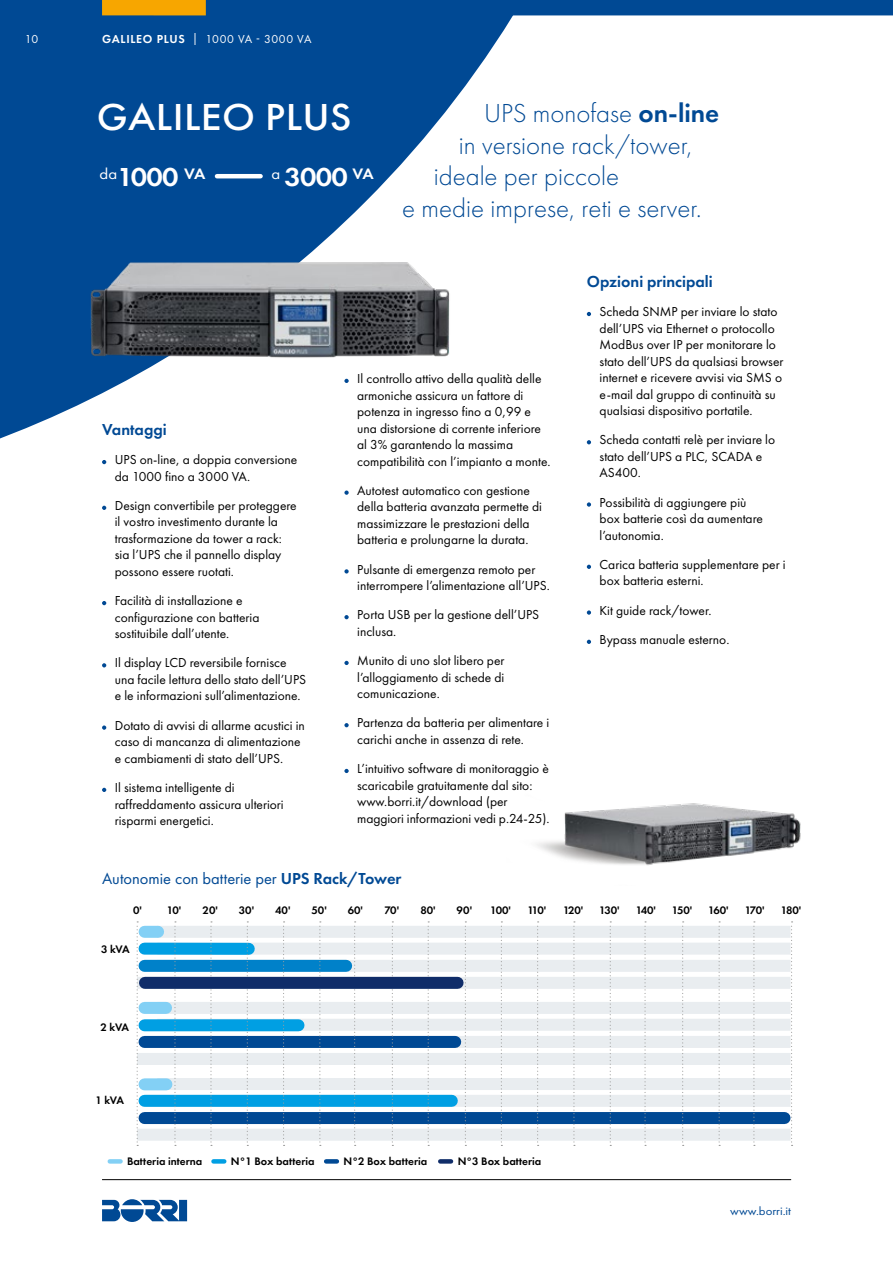
<style>
.page{position:relative;width:893px;height:1263px;background:#fff}
.page>*{position:absolute;margin:0;border:0;box-sizing:border-box;transform-origin:0 0}
.t1{font:500 39px "Futura PT";letter-spacing:.01em;color:#fff;scale:1.07 1}
.t2{font:300 27px "Futura PT";color:#004994}
.t3{font:600 27px "Futura PT";letter-spacing:-.025em;color:#fff;scale:1.07 1}
.t4{font:16.5px "Futura PT";color:#004994}
.t5{font:600 16.5px "Futura PT";color:#004994}
.t6{font:13.5px/16.5px "Futura PT";color:#000}
.t7{font:12px "Futura PT";letter-spacing:.05em;color:#fff}
.t8{font:12px "Futura PT";color:#004994;scale:1.07 1}
.t9{font:600 11.25px "Futura PT";color:#000}
.s1{font-weight:600}
</style>
<div class="page">
<svg style="left:0;top:0;width:530px;height:439px;fill:#004994"></svg>
<svg style="left:102px;top:460px;width:4px;height:4px"></svg>
<svg style="left:102px;top:506px;width:4px;height:4px"></svg>
<svg style="left:102px;top:601px;width:4px;height:4px"></svg>
<svg style="left:102px;top:663px;width:4px;height:4px"></svg>
<svg style="left:102px;top:725px;width:4px;height:5px"></svg>
<svg style="left:102px;top:788px;width:4px;height:4px"></svg>
<hr style="left:217px;top:174px;width:44px;height:4px;background:#fff">
<svg style="left:344px;top:379px;width:5px;height:4px"></svg>
<svg style="left:344px;top:490px;width:5px;height:5px"></svg>
<svg style="left:344px;top:569px;width:5px;height:4px"></svg>
<svg style="left:344px;top:615px;width:5px;height:4px"></svg>
<svg style="left:344px;top:661px;width:5px;height:4px"></svg>
<svg style="left:344px;top:723px;width:5px;height:4px"></svg>
<svg style="left:344px;top:769px;width:5px;height:4px"></svg>
<svg style="left:587px;top:312px;width:4px;height:4px"></svg>
<svg style="left:587px;top:440px;width:4px;height:4px"></svg>
<svg style="left:587px;top:502px;width:4px;height:5px"></svg>
<svg style="left:587px;top:565px;width:4px;height:4px"></svg>
<svg style="left:587px;top:610px;width:4px;height:5px"></svg>
<svg style="left:587px;top:640px;width:4px;height:4px"></svg>
<img style="left:79px;top:250px;width:382px;height:119px">
<img style="left:536px;top:803px;width:265px;height:63px">
<div style="left:110px;top:1159px;width:11px;height:5px;background:#83d0f5"></div>
<div style="left:213px;top:1159px;width:11px;height:5px;background:#009fe3"></div>
<div style="left:326px;top:1159px;width:11px;height:5px;background:#004994"></div>
<div style="left:152px;top:1095px;width:632px;height:12px;background:#e9edf0"></div>
<div style="left:163px;top:1078px;width:621px;height:12px;background:#e9edf0"></div>
<div style="left:145px;top:1112px;width:639px;height:12px;background:#004994"></div>
<div style="left:145px;top:1095px;width:307px;height:12px;background:#009fe3"></div>
<div style="left:145px;top:1078px;width:21px;height:12px;background:#83d0f5"></div>
<div style="left:163px;top:1019px;width:621px;height:12px;background:#e9edf0"></div>
<div style="left:163px;top:1002px;width:621px;height:12px;background:#e9edf0"></div>
<div style="left:163px;top:1036px;width:621px;height:12px;background:#e9edf0"></div>
<div style="left:145px;top:1036px;width:310px;height:12px;background:#004994"></div>
<div style="left:145px;top:1019px;width:153px;height:12px;background:#009fe3"></div>
<div style="left:145px;top:1002px;width:21px;height:12px;background:#83d0f5"></div>
<div style="left:163px;top:943px;width:621px;height:12px;background:#e9edf0"></div>
<div style="left:163px;top:926px;width:621px;height:12px;background:#e9edf0"></div>
<div style="left:163px;top:960px;width:621px;height:12px;background:#e9edf0"></div>
<div style="left:145px;top:960px;width:201px;height:12px;background:#0081c9"></div>
<div style="left:145px;top:943px;width:104px;height:12px;background:#009fe3"></div>
<div style="left:145px;top:926px;width:13px;height:12px;background:#83d0f5"></div>
<div style="left:143px;top:1053px;width:641px;height:12px;background:#e9edf0"></div>
<div style="left:143px;top:977px;width:641px;height:12px;background:#e9edf0"></div>
<div style="left:143px;top:1129px;width:641px;height:12px;background:#e9edf0"></div>
<svg style="left:174px;top:921px;width:2px;height:225px"></svg>
<svg style="left:137px;top:921px;width:1px;height:225px"></svg>
<svg style="left:210px;top:921px;width:2px;height:225px"></svg>
<svg style="left:247px;top:921px;width:1px;height:225px"></svg>
<svg style="left:283px;top:921px;width:2px;height:225px"></svg>
<svg style="left:319px;top:921px;width:2px;height:225px"></svg>
<svg style="left:354px;top:921px;width:2px;height:225px"></svg>
<svg style="left:392px;top:921px;width:1px;height:225px"></svg>
<svg style="left:465px;top:921px;width:1px;height:225px"></svg>
<svg style="left:428px;top:921px;width:1px;height:225px"></svg>
<svg style="left:501px;top:921px;width:1px;height:225px"></svg>
<svg style="left:537px;top:921px;width:2px;height:225px"></svg>
<svg style="left:573px;top:921px;width:2px;height:225px"></svg>
<svg style="left:610px;top:921px;width:1px;height:225px"></svg>
<svg style="left:644px;top:921px;width:2px;height:225px"></svg>
<svg style="left:682px;top:921px;width:2px;height:225px"></svg>
<svg style="left:719px;top:921px;width:1px;height:225px"></svg>
<svg style="left:753px;top:921px;width:2px;height:225px"></svg>
<svg style="left:791px;top:921px;width:2px;height:225px"></svg>
<div style="left:440px;top:1159px;width:11px;height:5px;background:#102d69"></div>
<div style="left:145px;top:977px;width:313px;height:12px;background:#102d69"></div>
<svg style="left:102px;top:1199px;width:85px;height:23px"></svg>
<svg style="left:102px;top:0;width:791px;height:15px;background:#205580"></svg>
<hr style="left:102px;top:1179px;width:689px;height:1px;background:#000">
<p class="t7" style="left:25px;top:32px;width:15px">10</p>
<p class="t7" style="left:102px;top:32px;width:211px"><span class="s1">GALILEO PLUS</span> | 1000 VA - 3000 VA</p>
<h1 class="t1" style="left:97px;top:94px;width:240px">GALILEO PLUS</h1>
<h2 class="t3" style="left:100px;top:160px;width:100px"><sup>da</sup>1000 <sup>VA</sup></h2>
<h2 class="t3" style="left:272px;top:160px;width:97px"><sup>a</sup> 3000 <sup>VA</sup></h2>
<h2 class="t2" style="left:484px;top:98px;width:237px">UPS monofase <span class="s1">on-line</span></h2>
<h2 class="t2" style="left:459px;top:130px;width:235px">in versione rack/tower,</h2>
<h2 class="t2" style="left:434px;top:161px;width:187px">ideale per piccole</h2>
<h2 class="t2" style="left:402px;top:193px;width:301px">e medie imprese, reti e server.</h2>
<p class="t5" style="left:102px;top:419px;width:66px">Vantaggi</p>
<p class="t6" style="left:115px;top:451px;width:184px">UPS on-line, a doppia conversione da 1000 fino a 3000 VA.</p>
<p class="t6" style="left:115px;top:497px;width:183px">Design convertibile per proteggere il vostro investimento durante la trasformazione da tower a rack: sia l’UPS che il pannello display possono essere ruotati.</p>
<p class="t6" style="left:115px;top:592px;width:146px">Facilità di installazione e configurazione con batteria sostituibile dall’utente.</p>
<p class="t6" style="left:115px;top:655px;width:193px">Il display LCD reversibile fornisce una facile lettura dello stato dell’UPS e le informazioni sull’alimentazione.</p>
<p class="t6" style="left:115px;top:717px;width:192px">Dotato di avvisi di allarme acustici in caso di mancanza di alimentazione e cambiamenti di stato dell’UPS.</p>
<p class="t6" style="left:115px;top:779px;width:170px">Il sistema intelligente di raffreddamento assicura ulteriori risparmi energetici.</p>
<p class="t6" style="left:357px;top:370px;width:195px">Il controllo attivo della qualità delle armoniche assicura un fattore di potenza in ingresso fino a 0,99 e una distorsione di corrente inferiore al 3% garantendo la massima compatibilità con l’impianto a monte.</p>
<p class="t6" style="left:357px;top:482px;width:186px">Autotest automatico con gestione della batteria avanzata permette di massimizzare le prestazioni della batteria e prolungarne la durata.</p>
<p class="t6" style="left:357px;top:561px;width:194px">Pulsante di emergenza remoto per interrompere l’alimentazione all’UPS.</p>
<p class="t6" style="left:357px;top:606px;width:184px">Porta USB per la gestione dell’UPS inclusa.</p>
<p class="t6" style="left:357px;top:652px;width:149px;text-align:justify">Munito di uno slot libero per l’alloggiamento di schede di comunicazione.</p>
<p class="t6" style="left:357px;top:714px;width:194px">Partenza da batteria per alimentare i carichi anche in assenza di rete.</p>
<p class="t6" style="left:357px;top:760px;width:194px">L’intuitivo software di monitoraggio è scaricabile gratuitamente dal sito: www.borri.it/download (per maggiori informazioni vedi p.24-25).</p>
<p class="t4" style="left:102px;top:869px;width:301px">Autonomie con batterie per <span class="s1">UPS Rack/Tower</span></p>
<p class="t5" style="left:587px;top:271px;width:127px">Opzioni principali</p>
<p class="t6" style="left:600px;top:303px;width:185px">Scheda SNMP per inviare lo stato dell’UPS via Ethernet o protocollo ModBus over IP per monitorare lo stato dell’UPS da qualsiasi browser internet e ricevere avvisi via SMS o e-mail dal gruppo di continuità su qualsiasi dispositivo portatile.</p>
<p class="t6" style="left:600px;top:432px;width:177px">Scheda contatti relè per inviare lo stato dell’UPS a PLC, SCADA e<br>AS400.</p>
<p class="t6" style="left:600px;top:494px;width:165px">Possibilità di aggiungere più box batterie così da aumentare l’autonomia.</p>
<p class="t6" style="left:600px;top:556px;width:188px">Carica batteria supplementare per i box batteria esterni.</p>
<p class="t6" style="left:600px;top:595px;width:131px;line-height:29.2px">Kit guide rack/tower.<br>Bypass manuale esterno.</p>
<p class="t9" style="left:133px;top:903px;width:10px">0'</p>
<p class="t9" style="left:167px;top:903px;width:16px">10'</p>
<p class="t9" style="left:203px;top:903px;width:17px">20'</p>
<p class="t9" style="left:239px;top:903px;width:17px">30'</p>
<p class="t9" style="left:275px;top:903px;width:17px">40'</p>
<p class="t9" style="left:311px;top:903px;width:17px">50'</p>
<p class="t9" style="left:348px;top:903px;width:17px">60'</p>
<p class="t9" style="left:384px;top:903px;width:16px">70'</p>
<p class="t9" style="left:420px;top:903px;width:17px">80'</p>
<p class="t9" style="left:457px;top:903px;width:17px">90'</p>
<p class="t9" style="left:490px;top:903px;width:22px">100'</p>
<p class="t9" style="left:527px;top:903px;width:20px">110'</p>
<p class="t9" style="left:563px;top:903px;width:22px">120'</p>
<p class="t9" style="left:599px;top:903px;width:22px">130'</p>
<p class="t9" style="left:636px;top:903px;width:22px">140'</p>
<p class="t9" style="left:672px;top:903px;width:22px">150'</p>
<p class="t9" style="left:708px;top:903px;width:22px">160'</p>
<p class="t9" style="left:745px;top:903px;width:21px">170'</p>
<p class="t9" style="left:781px;top:903px;width:22px">180'</p>
<p class="t9" style="left:101px;top:942px;width:30px">3 kVA</p>
<p class="t9" style="left:101px;top:1020px;width:30px">2 kVA</p>
<p class="t9" style="left:95px;top:1093px;width:30px">1 kVA</p>
<p class="t9" style="left:127px;top:1154px;width:77px">Batteria interna</p>
<p class="t9" style="left:231px;top:1154px;width:85px">N°1 Box batteria</p>
<p class="t9" style="left:344px;top:1154px;width:85px">N°2 Box batteria</p>
<p class="t9" style="left:458px;top:1154px;width:85px">N°3 Box batteria</p>
<p class="t8" style="left:730px;top:1204px;width:58px">www.borri.it</p>
</div>
